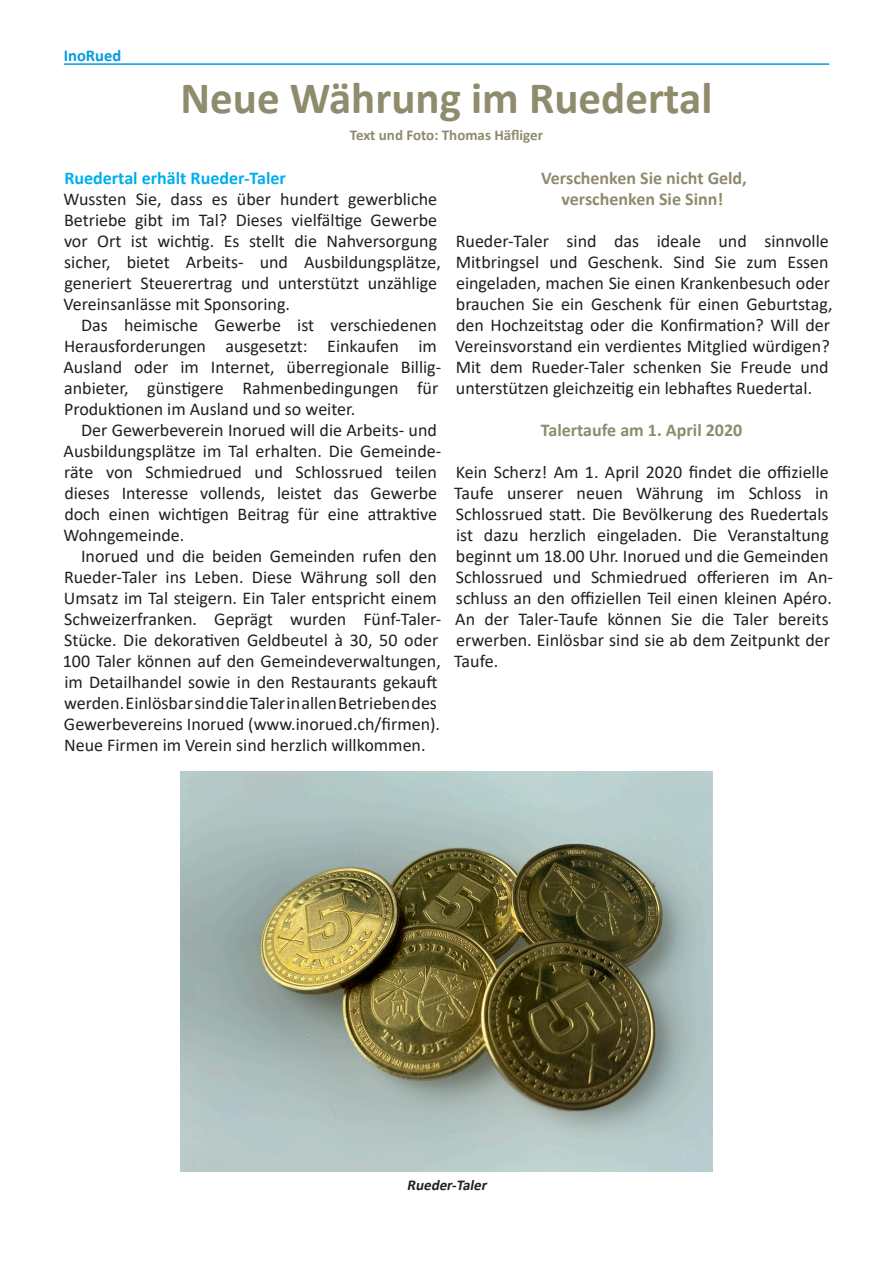
<style>
.page{position:relative;width:893px;height:1263px;background:#fff}
.page>*{position:absolute;margin:0;border:0;box-sizing:border-box;transform-origin:0 0}
.t1{font:700 45px "Calibri";color:#8f8b6d}
.t2{font:18px/21px "Calibri";color:#231f20}
.t3{font:700 18px/21px "Calibri";color:#8f8b6d;text-align:center}
.t4{font:700 18px "Calibri";color:#00aeef}
.t5{font:700 16.5px "Calibri";color:#009bde}
.t6{font:700 15px "Calibri";color:#8f8b6d}
.t7{font:italic 700 15px "Calibri";color:#231f20}
</style>
<div class="page">
<hr style="left:64px;top:63px;width:765px;height:2px;background:#009bde">
<img style="left:180px;top:772px;width:533px;height:399px">
<p class="t5" style="left:64px;top:43px;width:59px">InoRued</p>
<h1 class="t1" style="left:181px;top:66px;width:533px">Neue Währung im Ruedertal</h1>
<p class="t6" style="left:350px;top:125px;width:195px">Text und Foto: Thomas Häfliger</p>
<p class="t4" style="left:64px;top:165px;width:223px">Ruedertal erhält Rueder-Taler</p>
<p class="t2" style="left:64px;top:188px;width:379px">Wussten Sie, dass es über hundert gewerbliche Betriebe gibt im Tal? Dieses vielfältige Gewerbe vor Ort ist wichtig. Es stellt die Nahversorgung sicher, bietet Arbeits- und Ausbildungsplätze, generiert Steuerertrag und unterstützt unzählige Vereinsanlässe mit Sponsoring.</p>
<p class="t2" style="left:64px;top:314px;width:379px;text-indent:18px">Das heimische Gewerbe ist verschiedenen Herausforderungen ausgesetzt: Einkaufen im Ausland oder im Internet, überregionale Billig&shy;anbieter, günstigere Rahmenbedingungen für Produktionen im Ausland und so weiter.</p>
<p class="t2" style="left:64px;top:419px;width:379px;text-indent:18px">Der Gewerbeverein Inorued will die Arbeits- und Ausbildungsplätze im Tal erhalten. Die Gemeinde&shy;räte von Schmiedrued und Schlossrued teilen dieses Interesse vollends, leistet das Gewerbe doch einen wichtigen Beitrag für eine attraktive Wohngemeinde.</p>
<p class="t2" style="left:63px;top:545px;width:380px;text-indent:18px">Inorued und die beiden Gemeinden rufen den Rueder-Taler ins Leben. Diese Währung soll den Umsatz im Tal steigern. Ein Taler entspricht einem Schweizerfranken. Geprägt wurden Fünf-Taler-Stücke. Die dekorativen Geldbeutel à 30, 50 oder 100 Taler können auf den Gemeindeverwaltungen, im Detailhandel sowie in den Restaurants gekauft werden. Einlösbar sind die Taler in allen Betrieben des Gewerbevereins Inorued (www.inorued.ch/firmen).<br>Neue Firmen im Verein sind herzlich willkommen.</p>
<p class="t3" style="left:541px;top:167px;width:207px">Verschenken Sie nicht Geld, verschenken Sie Sinn!</p>
<p class="t2" style="left:455px;top:230px;width:379px">Rueder-Taler sind das ideale und sinnvolle Mitbringsel und Geschenk. Sind Sie zum Essen eingeladen, machen Sie einen Krankenbesuch oder brauchen Sie ein Geschenk für einen Geburtstag, den Hochzeitstag oder die Konfirmation? Will der Vereinsvorstand ein verdientes Mitglied würdigen?<br>Mit dem Rueder-Taler schenken Sie Freude und unterstützen gleichzeitig ein lebhaftes Ruedertal.</p>
<p class="t3" style="left:541px;top:419px;width:203px">Talertaufe am 1. April 2020</p>
<p class="t2" style="left:454px;top:461px;width:380px">Kein Scherz! Am 1. April 2020 findet die offizielle Taufe unserer neuen Währung im Schloss in Schlossrued statt. Die Bevölkerung des Ruedertals ist dazu herzlich eingeladen. Die Veranstaltung beginnt um 18.00 Uhr. Inorued und die Gemeinden Schlossrued und Schmiedrued offerieren im An&shy;schluss an den offiziellen Teil einen kleinen Apéro.<br>An der Taler-Taufe können Sie die Taler bereits erwerben. Einlösbar sind sie ab dem Zeitpunkt der Taufe.</p>
<p class="t7" style="left:407px;top:1174px;width:85px">Rueder-Taler</p>
</div>
